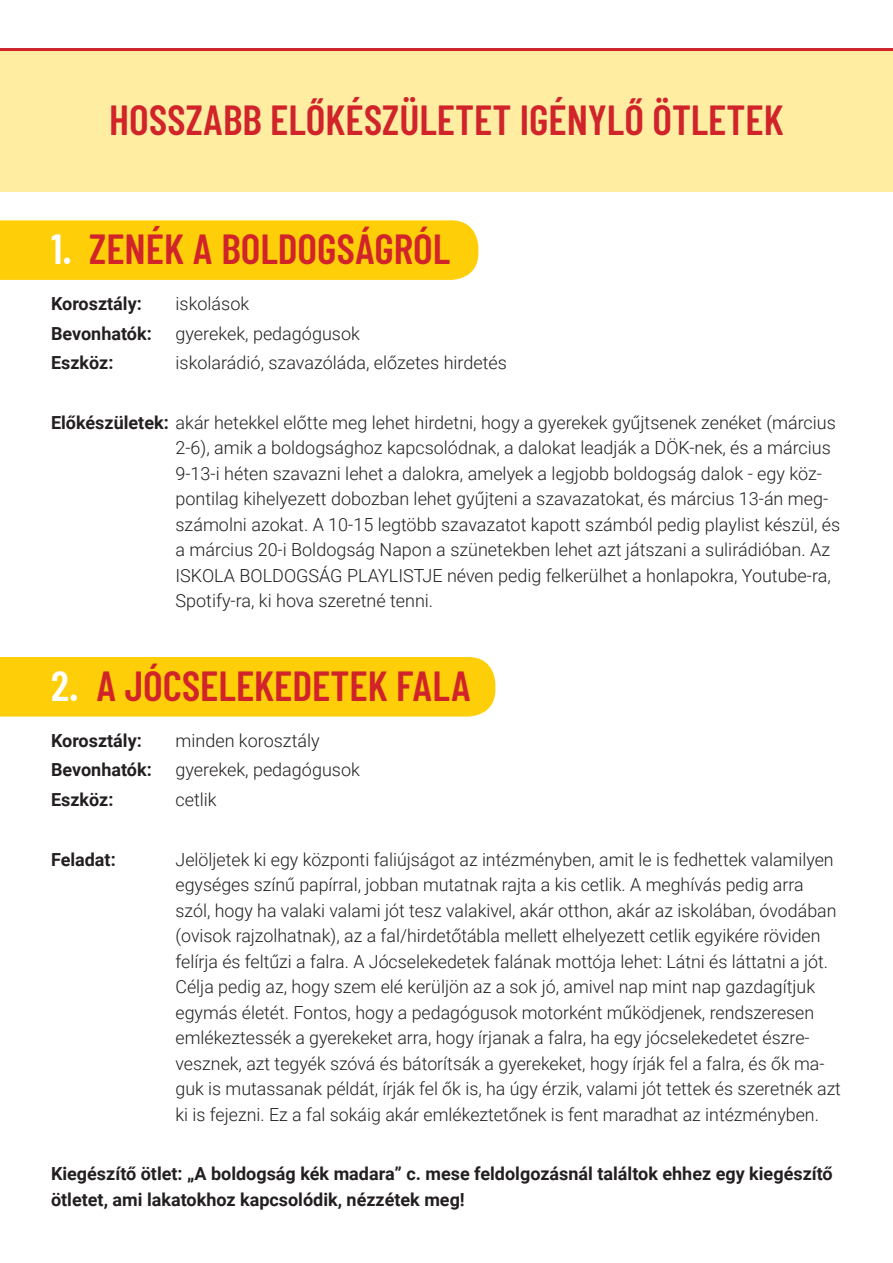
<style>
.page{position:relative;width:893px;height:1263px;background:#fff}
.page>*{position:absolute;margin:0;border:0;box-sizing:border-box;transform-origin:0 0}
.t1{font:600 42px "Barlow Condensed";color:#d1232a}
.Bekezdésstílus_5{font:300 18px/25.5px "Roboto";color:#231f20}
.Bekezdésstílus_5-2{font:700 18px/25.5px "Roboto";color:#231f20}
.s1{color:#fff}
.s2{font-weight:700}
</style>
<div class="page">
<div style="left:0;top:220px;width:478px;height:60px;background:#fece08"></div>
<div style="left:0;top:657px;width:495px;height:59px;background:#fece08"></div>
<div style="left:0;top:51px;width:893px;height:140px;background:#ffeda2"></div>
<hr style="left:0;top:48px;width:893px;height:3px;background:#d1232a">
<p class="t1" style="left:109px;top:93px;width:676px">HOSSZABB ELŐKÉSZÜLETET IGÉNYLŐ ÖTLETEK</p>
<p class="t1" style="left:51px;top:223px;width:401px"><span class="s1">1.</span> ZENÉK A BOLDOGSÁGRÓL</p>
<p class="Bekezdésstílus_5-2" style="left:51px;top:290px;width:92px">Korosztály:</p>
<p class="Bekezdésstílus_5" style="left:176px;top:290px;width:75px">iskolások</p>
<p class="Bekezdésstílus_5-2" style="left:51px;top:320px;width:102px">Bevonhatók:</p>
<p class="Bekezdésstílus_5" style="left:176px;top:320px;width:186px">gyerekek, pedagógusok</p>
<p class="Bekezdésstílus_5-2" style="left:51px;top:350px;width:64px">Eszköz:</p>
<p class="Bekezdésstílus_5" style="left:176px;top:350px;width:333px">iskolarádió, szavazóláda, előzetes hirdetés</p>
<p class="Bekezdésstílus_5" style="left:176px;top:409px;width:666px;text-indent:-124px"><span class="s2">Előkészületek:</span> akár hetekkel előtte meg lehet hirdetni, hogy a gyerekek gyűjtsenek zenéket (március 2-6), amik a boldogsághoz kapcsolódnak, a dalokat leadják a DÖK-nek, és a március 9-13-i héten szavazni lehet a dalokra, amelyek a legjobb boldogság dalok - egy köz&shy;pontilag kihelyezett dobozban lehet gyűjteni a szavazatokat, és március 13-án meg&shy;számolni azokat. A 10-15 legtöbb szavazatot kapott számból pedig playlist készül, és a március 20-i Boldogság Napon a szünetekben lehet azt játszani a sulirádióban. Az ISKOLA BOLDOGSÁG PLAYLISTJE néven pedig felkerülhet a honlapokra, Youtube-ra, Spotify-ra, ki hova szeretné tenni.</p>
<p class="t1" style="left:51px;top:659px;width:422px"><span class="s1">2.</span> A JÓCSELEKEDETEK FALA</p>
<p class="Bekezdésstílus_5-2" style="left:51px;top:727px;width:92px">Korosztály:</p>
<p class="Bekezdésstílus_5" style="left:176px;top:727px;width:146px">minden korosztály</p>
<p class="Bekezdésstílus_5-2" style="left:51px;top:756px;width:102px">Bevonhatók:</p>
<p class="Bekezdésstílus_5" style="left:176px;top:756px;width:186px">gyerekek, pedagógusok</p>
<p class="Bekezdésstílus_5-2" style="left:51px;top:786px;width:64px">Eszköz:</p>
<p class="Bekezdésstílus_5" style="left:176px;top:786px;width:43px">cetlik</p>
<p class="Bekezdésstílus_5-2" style="left:51px;top:846px;width:66px">Feladat:</p>
<p class="Bekezdésstílus_5" style="left:176px;top:846px;width:667px">Jelöljetek ki egy központi faliújságot az intézményben, amit le is fedhettek valamilyen egységes színű papírral, jobban mutatnak rajta a kis cetlik. A meghívás pedig arra szól, hogy ha valaki valami jót tesz valakivel, akár otthon, akár az iskolában, óvodában (ovisok rajzolhatnak), az a fal/hirdetőtábla mellett elhelyezett cetlik egyikére röviden felírja és feltűzi a falra. A Jócselekedetek falának mottója lehet: Látni és láttatni a jót.<br>Célja pedig az, hogy szem elé kerüljön az a sok jó, amivel nap mint nap gazdagítjuk egymás életét. Fontos, hogy a pedagógusok motorként működjenek, rendszeresen emlékeztessék a gyerekeket arra, hogy írjanak a falra, ha egy jócselekedetet észre&shy;vesznek, azt tegyék szóvá és bátorítsák a gyerekeket, hogy írják fel a falra, és ők ma&shy;guk is mutassanak példát, írják fel ők is, ha úgy érzik, valami jót tettek és szeretnék azt ki is fejezni. Ez a fal sokáig akár emlékeztetőnek is fent maradhat az intézményben.</p>
<p class="Bekezdésstílus_5-2" style="left:51px;top:1160px;width:783px">Kiegészítő ötlet: „A boldogság kék madara” c. mese feldolgozásnál találtok ehhez egy kiegészítő ötletet, ami lakatokhoz kapcsolódik, nézzétek meg!</p>
</div>
